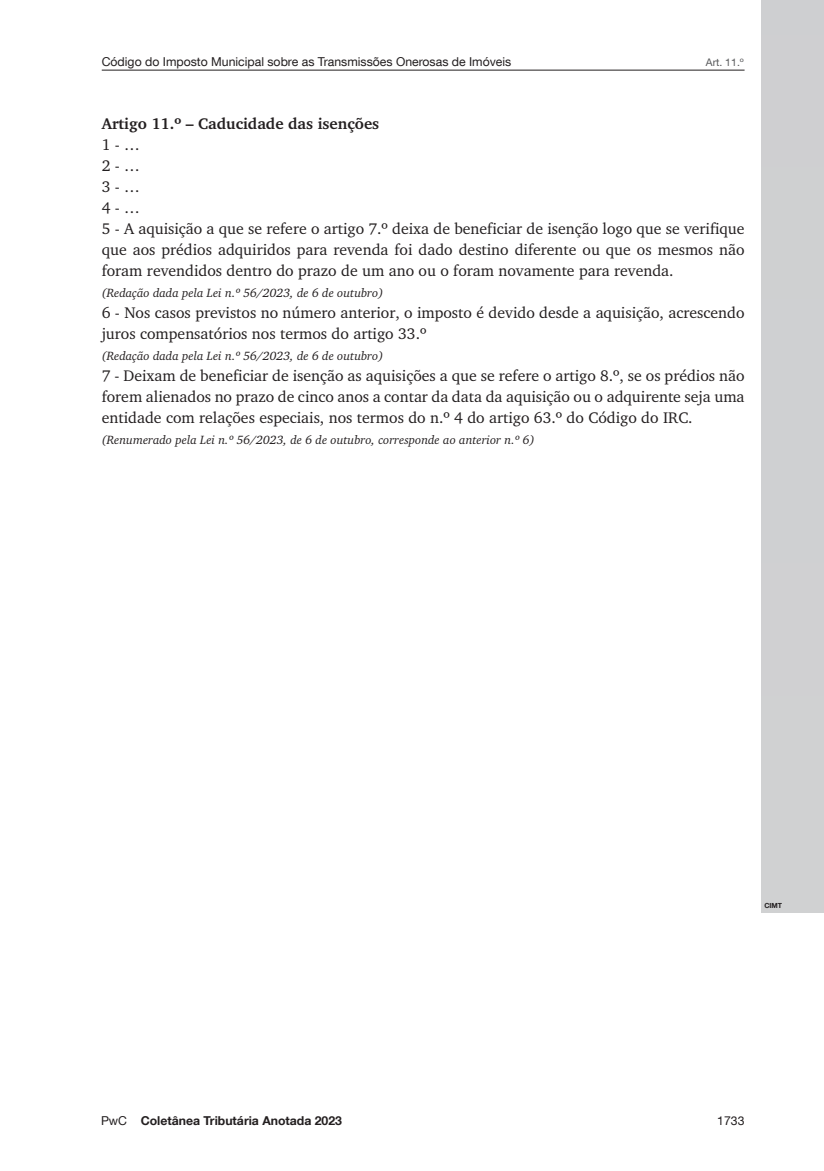
<style>
.page{position:relative;width:824px;height:1171px;background:#fff}
.page>*{position:absolute;margin:0;border:0;box-sizing:border-box;transform-origin:0 0}
.t1{font:15.75px/21px "Charter IT Cby BT";color:#231f20}
.t2{font:700 15.75px "Charter IT Cby BT";color:#231f20}
.t3{font:italic 12.25px "Charter IT Cby BT";color:#231f20}
.t4{font:12.25px "Helvetica Neue LT Com";color:#231f20}
.t5{font:700 12.25px "Helvetica Neue LT Com";color:#231f20}
.t6{font:10.5px "Helvetica Neue LT Com";color:#57585a}
.t7{font:700 7px "Helvetica Neue LT Com";color:#231f20}
.s1{font-weight:400}
</style>
<div class="page">
<hr style="left:102px;top:70px;width:642px;height:1px;background:#231f20">
<div style="left:761px;top:0;width:62px;height:912px;background:#cfd0d2"></div>
<p class="t4" style="left:102px;top:54px;width:411px">Código do Imposto Municipal sobre as Transmissões Onerosas de Imóveis</p>
<p class="t6" style="left:705px;top:55px;width:40px">Art. 11.º</p>
<p class="t2" style="left:102px;top:113px;width:279px">Artigo 11.º – Caducidade das isenções</p>
<p class="t1" style="left:102px;top:133px;width:644px">1 - …<br>2 - …<br>3 - …<br>4 - …<br>5 - A aquisição a que se refere o artigo 7.º deixa de beneficiar de isenção logo que se verifique que aos prédios adquiridos para revenda foi dado destino diferente ou que os mesmos não foram revendidos dentro do prazo de um ano ou o foram novamente para revenda.</p>
<p class="t3" style="left:102px;top:285px;width:283px">(Redação dada pela Lei n.º 56/2023, de 6 de outubro)</p>
<p class="t1" style="left:102px;top:301px;width:644px">6 - Nos casos previstos no número anterior, o imposto é devido desde a aquisição, acrescendo juros compensatórios nos termos do artigo 33.º</p>
<p class="t3" style="left:102px;top:348px;width:283px">(Redação dada pela Lei n.º 56/2023, de 6 de outubro)</p>
<p class="t1" style="left:102px;top:364px;width:644px;text-align:justify">7 - Deixam de beneficiar de isenção as aquisições a que se refere o artigo 8.º, se os prédios não forem alienados no prazo de cinco anos a contar da data da aquisição ou o adquirente seja uma entidade com relações especiais, nos termos do n.º 4 do artigo 63.º do Código do IRC.</p>
<p class="t3" style="left:102px;top:432px;width:434px">(Renumerado pela Lei n.º 56/2023, de 6 de outubro, corresponde ao anterior n.º 6)</p>
<p class="t7" style="left:764px;top:901px;width:19px">CIMT</p>
<p class="t5" style="left:101px;top:1113px;width:242px"><span class="s1">PwC</span> Coletânea Tributária Anotada 2023</p>
<p class="t4" style="left:717px;top:1113px;width:29px">1733</p>
</div>
